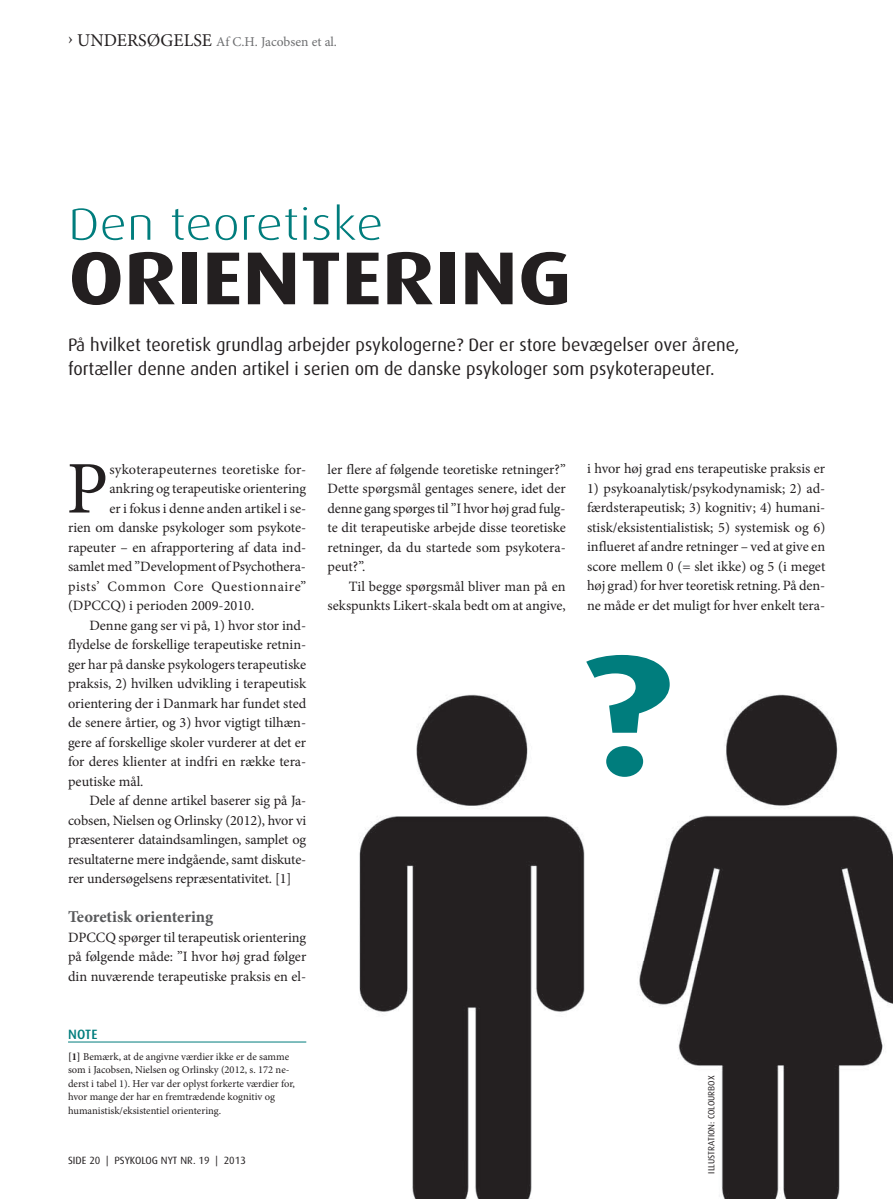
<style>
.page{position:relative;width:893px;height:1199px;background:#fff}
.page>*{position:absolute;margin:0;border:0;box-sizing:border-box;transform-origin:0 0}
.t1{font:700 172.8px "Dax";color:#007d7d;scale:1.2 1}
.t2{font:700 75px "Dax";letter-spacing:-.01em;color:#231f20;scale:1.2 1}
.t3{font:74.25px "Minion Pro";color:#231f20}
.t4{font:300 45px "Dax";color:#007d7d;scale:1.2 1}
.t5{font:18px/24px "Dax";color:#231f20}
.t6{font:700 16.5px "Minion Pro";color:#58595b}
.t7{font:14.25px/19.5px "Minion Pro";color:#231f20;text-align:justify}
.t8{font:14.25px "Minion Pro";letter-spacing:.045em;color:#231f20}
.t9{font:13.5px "Minion Pro";color:#6d6e70}
.t10{font:500 13.5px "Dax";color:#007d7d}
.t11{font:10.5px/13.5px "Minion Pro";color:#231f20}
.t12{font:10.5px "Dax";color:#231f20}
.t13{font:9px "Dax";color:#231f20}
.s1{font-size:18px;color:#231f20}
.s2{font-weight:700}
</style>
<div class="page">
<img style="left:238px;top:694px;width:347px;height:504px">
<img style="left:238px;top:1155px;width:40px;height:10px">
<img style="left:639px;top:694px;width:253px;height:504px">
<hr style="left:68px;top:1041px;width:238px;height:1px;background:#007d7d">
<p class="t9" style="left:68px;top:37px;width:270px"><span class="s1">› UNDERSØGELSE</span> Af C.H. Jacobsen et al.</p>
<h3 class="t4" style="left:68px;top:205px;width:264px">Den teoretiske</h3>
<h2 class="t2" style="left:68px;top:246px;width:422px">ORIENTERING</h2>
<p class="t5" style="left:68px;top:334px;width:673px">På hvilket teoretisk grundlag arbejder psykologerne? Der er store bevægelser over årene, fortæller denne anden artikel i serien om de danske psykologer som psykoterapeuter.</p>
<h3 class="t3" style="left:66px;top:459px;width:43px">P</h3>
<p class="t7" style="left:109px;top:460px;width:198px">sykoterapeuternes teoretiske for-</p>
<p class="t7" style="left:109px;top:480px;width:198px">ankring og terapeutiske orientering</p>
<p class="t7" style="left:109px;top:499px;width:198px">er i fokus i denne anden artikel i se-</p>
<p class="t7" style="left:68px;top:519px;width:240px">rien om danske psykologer som psykote-</p>
<p class="t7" style="left:68px;top:538px;width:240px">rapeuter – en afrapportering af data ind-</p>
<p class="t7" style="left:68px;top:558px;width:239px">samlet med ”Development of Psychothera-</p>
<p class="t8" style="left:68px;top:580px;width:240px">pists’ Common Core Questionnaire”</p>
<p class="t7" style="left:68px;top:597px;width:188px">(DPCCQ) i perioden 2009-2010.</p>
<p class="t7" style="left:89px;top:616px;width:218px">Denne gang ser vi på, 1) hvor stor ind-</p>
<p class="t7" style="left:68px;top:636px;width:240px">flydelse de forskellige terapeutiske retnin-</p>
<p class="t7" style="left:68px;top:655px;width:240px">ger har på danske psykologers terapeutiske</p>
<p class="t7" style="left:68px;top:675px;width:240px">praksis, 2) hvilken udvikling i terapeutisk</p>
<p class="t7" style="left:68px;top:694px;width:240px">orientering der i Danmark har fundet sted</p>
<p class="t7" style="left:68px;top:714px;width:240px">de senere årtier, og 3) hvor vigtigt tilhæn-</p>
<p class="t7" style="left:68px;top:733px;width:240px">gere af forskellige skoler vurderer at det er</p>
<p class="t7" style="left:68px;top:753px;width:240px">for deres klienter at indfri en række tera-</p>
<p class="t7" style="left:68px;top:772px;width:77px">peutiske mål.</p>
<p class="t7" style="left:89px;top:792px;width:218px">Dele af denne artikel baserer sig på Ja-</p>
<p class="t7" style="left:68px;top:811px;width:240px">cobsen, Nielsen og Orlinsky (2012), hvor vi</p>
<p class="t7" style="left:68px;top:831px;width:240px">præsenterer dataindsamlingen, samplet og</p>
<p class="t7" style="left:68px;top:850px;width:240px">resultaterne mere indgående, samt diskute-</p>
<p class="t7" style="left:68px;top:870px;width:225px">rer undersøgelsens repræsentativitet. [1]</p>
<p class="t6" style="left:68px;top:910px;width:147px">Teoretisk orientering</p>
<p class="t7" style="left:68px;top:928px;width:240px">DPCCQ spørger til terapeutisk orientering på følgende måde: ”I hvor høj grad følger din nuværende terapeutiske praksis en el-</p>
<p class="t10" style="left:68px;top:1029px;width:31px">NOTE</p>
<p class="t11" style="left:68px;top:1050px;width:228px"><span class="s2">[1]</span> Bemærk, at de angivne værdier ikke er de samme som i Jacobsen, Nielsen og Orlinsky (2012, s. 172 ne&shy;derst i tabel 1). Her var der oplyst forkerte værdier for, hvor mange der har en fremtrædende kognitiv og humanistisk/eksistentiel orientering.</p>
<p class="t12" style="left:68px;top:1155px;width:179px">SIDE 20 | PSYKOLOG NYT NR. 19 | 2013</p>
<p class="t7" style="left:327px;top:460px;width:240px">ler flere af følgende teoretiske retninger?” Dette spørgsmål gentages senere, idet der denne gang spørges til ”I hvor høj grad fulg&shy;te dit terapeutiske arbejde disse teoretiske retninger, da du startede som psykotera&shy;peut?”.</p>
<p class="t7" style="left:327px;top:577px;width:240px;text-align:right">Til begge spørgsmål bliver man på en sekspunkts Likert-skala bedt om at angive,</p>
<p class="t7" style="left:587px;top:460px;width:240px">i hvor høj grad ens terapeutiske praksis er</p>
<p class="t7" style="left:587px;top:480px;width:240px">1) psykoanalytisk/psykodynamisk; 2) ad&shy;færdsterapeutisk; 3) kognitiv; 4) humani&shy;stisk/eksistentialistisk; 5) systemisk og 6) influeret af andre retninger – ved at give en score mellem 0 (= slet ikke) og 5 (i meget høj grad) for hver teoretisk retning. På den&shy;ne måde er det muligt for hver enkelt tera-</p>
<h1 class="t1" style="left:578px;top:641px;width:79px">?</h1>
<p class="t13" style="left:707px;top:1173px;width:99px;rotate:-90deg">ILLUSTRATION: COLOURBOX</p>
</div>
